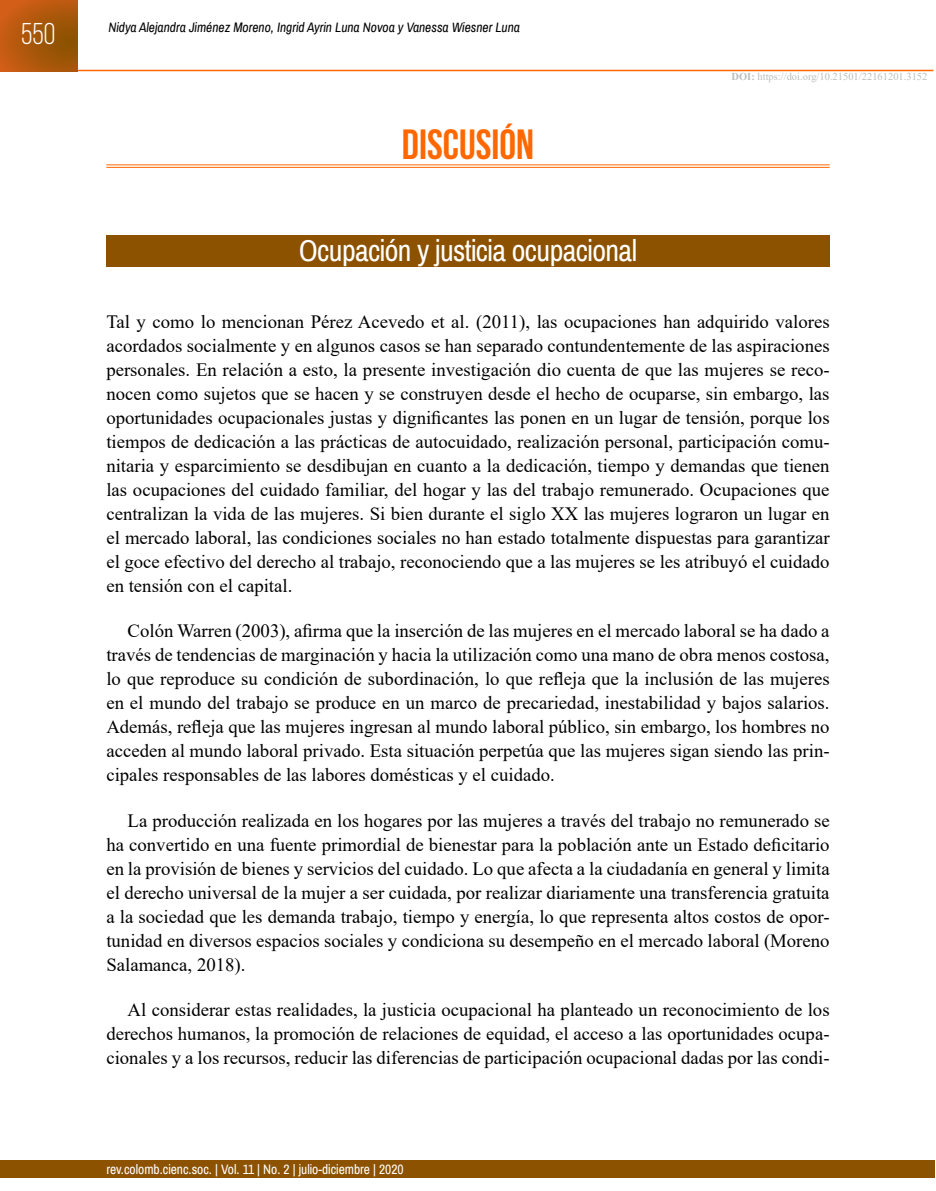
<style>
.page{position:relative;width:936px;height:1191px;background:#fff}
.page>*{position:absolute;margin:0;border:0;box-sizing:border-box;transform-origin:0 0}
.t1{font:700 42px "Bebas Neue";color:#ff6800}
.t2{font:30px "Archivo Narrow";letter-spacing:-.02em;color:#fff}
.t3{font:30px "Bebas Neue";color:#fff}
.t4{font:18.75px/24px "Times New Roman";color:#000;text-align:justify}
.t5{font:italic 13.5px "Archivo Narrow";color:#000}
.t6{font:13.5px "Archivo Narrow";color:#fff}
.t7{font:10.5px "Times New Roman";color:#bbbdbe}
.s1{font-weight:700}
</style>
<div class="page">
<div style="left:0;top:1160px;width:934px;height:18px;background:#8c5200"></div>
<hr style="left:77px;top:70px;width:856px;height:1px;background:#ff6800">
<svg style="left:0;top:0;width:78px;height:71px;background:#af580c"></svg>
<hr style="left:106px;top:165px;width:723px;height:1px;background:#ff6800">
<hr style="left:106px;top:167px;width:723px;height:1px;background:#ff6800">
<div style="left:106px;top:235px;width:723px;height:32px;background:#8c5200"></div>
<h2 class="t3" style="left:21px;top:18px;width:36px">550</h2>
<p class="t5" style="left:108px;top:19px;width:413px">Nidya Alejandra Jiménez Moreno, Ingrid Ayrin Luna Novoa y Vanessa Wiesner Luna</p>
<h1 class="t1" style="left:402px;top:122px;width:134px">DISCUSIÓN</h1>
<h2 class="t2" style="left:299px;top:233px;width:340px">Ocupación y justicia ocupacional</h2>
<p class="t7" style="left:731px;top:69px;width:197px"><span class="s1">DOI:</span> https://doi.org/10.21501/22161201.3152</p>
<p class="t4" style="left:106px;top:309px;width:724px">Tal y como lo mencionan Pérez Acevedo et al. (2011), las ocupaciones han adquirido valores acordados socialmente y en algunos casos se han separado contundentemente de las aspiraciones personales. En relación a esto, la presente investigación dio cuenta de que las mujeres se reco&shy;nocen como sujetos que se hacen y se construyen desde el hecho de ocuparse, sin embargo, las oportunidades ocupacionales justas y dignificantes las ponen en un lugar de tensión, porque los tiempos de dedicación a las prácticas de autocuidado, realización personal, participación comu&shy;nitaria y esparcimiento se desdibujan en cuanto a la dedicación, tiempo y demandas que tienen las ocupaciones del cuidado familiar, del hogar y las del trabajo remunerado. Ocupaciones que centralizan la vida de las mujeres. Si bien durante el siglo XX las mujeres lograron un lugar en el mercado laboral, las condiciones sociales no han estado totalmente dispuestas para garantizar el goce efectivo del derecho al trabajo, reconociendo que a las mujeres se les atribuyó el cuidado en tensión con el capital.</p>
<p class="t4" style="left:106px;top:618px;width:724px;text-indent:21px">Colón Warren (2003), afirma que la inserción de las mujeres en el mercado laboral se ha dado a través de tendencias de marginación y hacia la utilización como una mano de obra menos costosa, lo que reproduce su condición de subordinación, lo que refleja que la inclusión de las mujeres en el mundo del trabajo se produce en un marco de precariedad, inestabilidad y bajos salarios.<br>Además, refleja que las mujeres ingresan al mundo laboral público, sin embargo, los hombres no acceden al mundo laboral privado. Esta situación perpetúa que las mujeres sigan siendo las prin&shy;cipales responsables de las labores domésticas y el cuidado.</p>
<p class="t4" style="left:106px;top:808px;width:724px;text-indent:21px">La producción realizada en los hogares por las mujeres a través del trabajo no remunerado se ha convertido en una fuente primordial de bienestar para la población ante un Estado deficitario en la provisión de bienes y servicios del cuidado. Lo que afecta a la ciudadanía en general y limita el derecho universal de la mujer a ser cuidada, por realizar diariamente una transferencia gratuita a la sociedad que les demanda trabajo, tiempo y energía, lo que representa altos costos de opor&shy;tunidad en diversos espacios sociales y condiciona su desempeño en el mercado laboral (Moreno Salamanca, 2018).</p>
<p class="t4" style="left:106px;top:997px;width:724px;text-indent:21px">Al considerar estas realidades, la justicia ocupacional ha planteado un reconocimiento de los derechos humanos, la promoción de relaciones de equidad, el acceso a las oportunidades ocupa&shy;cionales y a los recursos, reducir las diferencias de participación ocupacional dadas por las condi-</p>
<p class="t6" style="left:106px;top:1160px;width:299px">rev.colomb.cienc.soc. | Vol. 11 | No. 2 | julio-diciembre | 2020</p>
</div>
